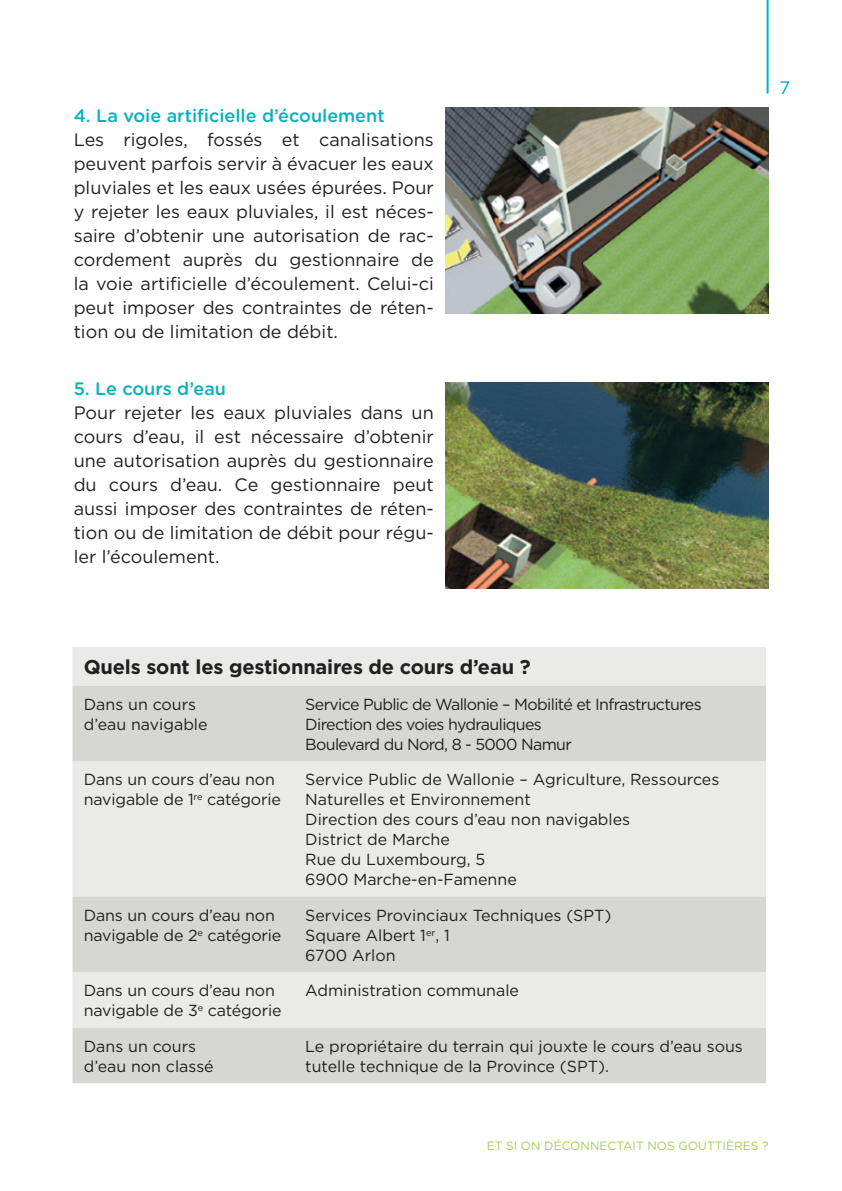
<style>
.page{position:relative;width:842px;height:1191px;background:#fff}
.page>*{position:absolute;margin:0;border:0;box-sizing:border-box;transform-origin:0 0}
.Texte_courant{font:700 20px "Gotham";letter-spacing:-.01em;color:#231f20}
.Texte_courant-2{font:18px/24px "Gotham";color:#231f20;text-align:justify}
.T3{font:500 18px "Gotham Rounded";color:#03b2bd}
.t1{font:18px "Gotham";color:#009ecd}
.Texte_courant-3{font:16px/20px "Gotham";color:#231f20}
.Texte_courant-4{font:16px "Gotham";letter-spacing:-.04em;color:#231f20}
.t2{font:12px "Gotham";color:#a3cf52}
</style>
<div class="page">
<hr style="left:766px;top:0;width:2px;height:94px;background:#03b2bd">
<div style="left:72px;top:647px;width:694px;height:38px;background:#eaeae8"></div>
<svg style="left:72px;top:685px;width:694px;height:398px;fill:#d6d6d2"></svg>
<img style="left:445px;top:383px;width:323px;height:205px">
<img style="left:445px;top:108px;width:323px;height:205px">
<p class="T3" style="left:74px;top:103px;width:313px">4. La voie artificielle d’écoulement</p>
<p class="Texte_courant-2" style="left:74px;top:127px;width:362px">Les rigoles, fossés et canalisations peuvent parfois servir à évacuer les eaux pluviales et les eaux usées épurées. Pour y rejeter les eaux pluviales, il est néces&shy;saire d’obtenir une autorisation de rac&shy;cordement auprès du gestionnaire de la voie artificielle d’écoulement. Celui-ci peut imposer des contraintes de réten&shy;tion ou de limitation de débit.</p>
<p class="T3" style="left:74px;top:376px;width:154px">5. Le cours d’eau</p>
<p class="Texte_courant-2" style="left:74px;top:400px;width:362px">Pour rejeter les eaux pluviales dans un cours d’eau, il est nécessaire d’obtenir une autorisation auprès du gestionnaire du cours d’eau. Ce gestionnaire peut aussi imposer des contraintes de réten&shy;tion ou de limitation de débit pour régu&shy;ler l’écoulement.</p>
<p class="t1" style="left:780px;top:76px;width:12px">7</p>
<p class="Texte_courant" style="left:84px;top:654px;width:448px">Quels sont les gestionnaires de cours d’eau ?</p>
<p class="Texte_courant-3" style="left:84px;top:694px;width:125px">Dans un cours d’eau navigable</p>
<p class="Texte_courant-4" style="left:305px;top:694px;width:398px">Service Public de Wallonie – Mobilité et Infrastructures</p>
<p class="Texte_courant-4" style="left:305px;top:714px;width:238px">Direction des voies hydrauliques</p>
<p class="Texte_courant-4" style="left:305px;top:734px;width:268px">Boulevard du Nord, 8 - 5000 Namur</p>
<p class="Texte_courant-3" style="left:84px;top:769px;width:199px">Dans un cours d’eau non navigable de 1<sup>re</sup> catégorie</p>
<p class="Texte_courant-3" style="left:305px;top:769px;width:416px">Service Public de Wallonie – Agriculture, Ressources<br>Naturelles et Environnement</p>
<p class="Texte_courant-3" style="left:305px;top:809px;width:326px">Direction des cours d’eau non navigables</p>
<p class="Texte_courant-3" style="left:305px;top:829px;width:146px">District de Marche</p>
<p class="Texte_courant-3" style="left:305px;top:849px;width:213px">Rue du Luxembourg, 5<br>6900 Marche-en-Famenne</p>
<p class="Texte_courant-3" style="left:84px;top:905px;width:199px">Dans un cours d’eau non navigable de 2<sup>e</sup> catégorie</p>
<p class="Texte_courant-3" style="left:305px;top:905px;width:308px">Services Provinciaux Techniques (SPT)<br>Square Albert 1<sup>er</sup>, 1</p>
<p class="Texte_courant-3" style="left:305px;top:945px;width:92px">6700 Arlon</p>
<p class="Texte_courant-3" style="left:84px;top:980px;width:199px">Dans un cours d’eau non navigable de 3<sup>e</sup> catégorie</p>
<p class="Texte_courant-3" style="left:305px;top:980px;width:215px">Administration communale</p>
<p class="Texte_courant-3" style="left:84px;top:1035px;width:131px">Dans un cours d’eau non classé</p>
<p class="Texte_courant-3" style="left:305px;top:1035px;width:439px">Le propriétaire du terrain qui jouxte le cours d’eau sous tutelle technique de la Province (SPT).</p>
<p class="t2" style="left:487px;top:1138px;width:283px">ET SI ON DÉCONNECTAIT NOS GOUTTIÈRES ?</p>
</div>
